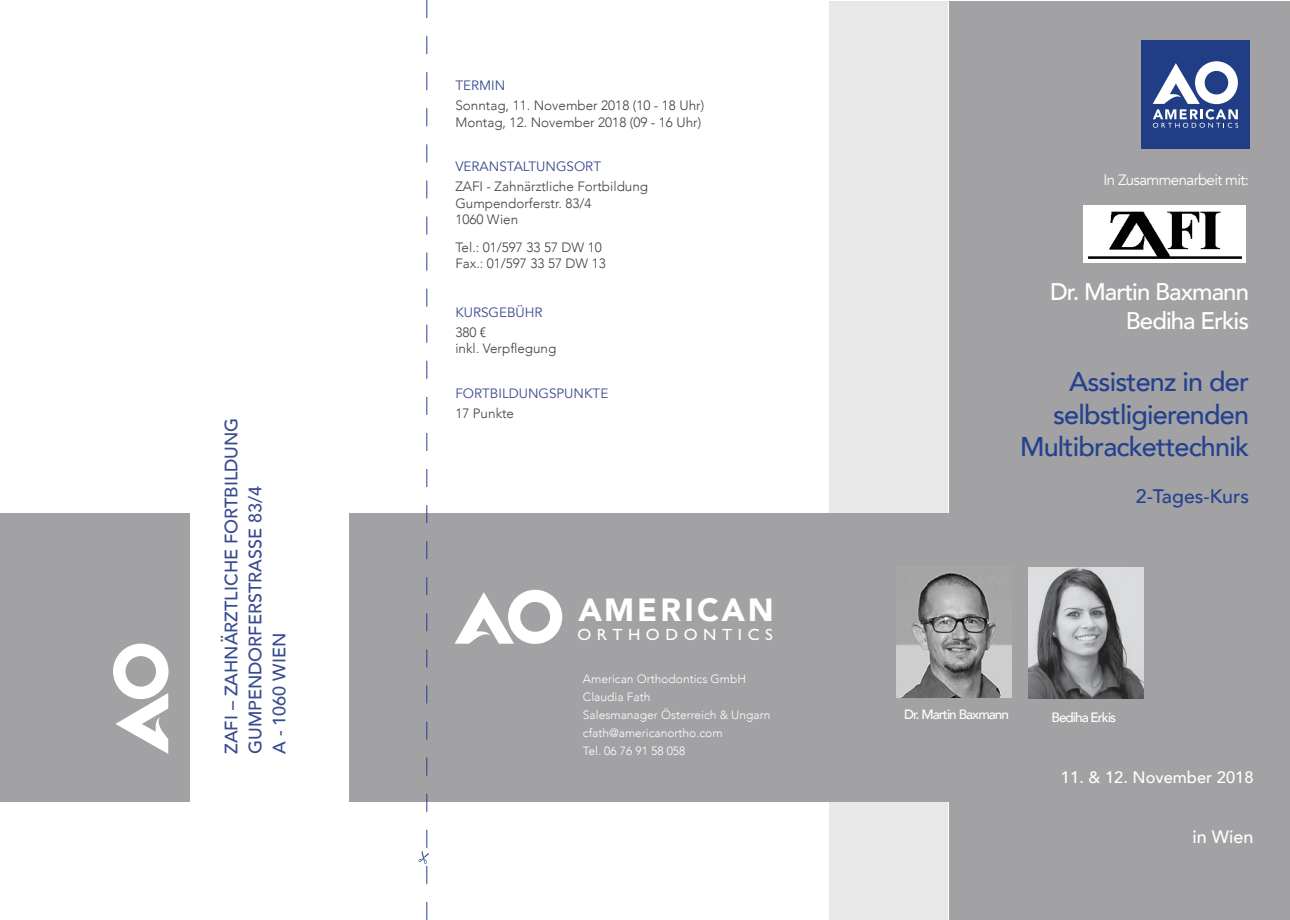
<style>
.page{position:relative;width:1290px;height:920px;background:#fff}
.page>*{position:absolute;margin:0;border:0;box-sizing:border-box;transform-origin:0 0}
.t1{font:900 31.8px "Avenir LT Std";letter-spacing:.09em;color:#fff}
.t2{font:500 27px "Avenir";letter-spacing:-.03em;color:#24418f}
.t3{font:500 24px "Avenir";letter-spacing:-.04em;color:#fff}
.t4{font:500 19.5px "Avenir";color:#24418f}
.t5{font:500 18px "Avenir";color:#384b8f}
.t6{font:500 18px "Avenir";color:#fff}
.t7{font:500 16.5px "Avenir";color:#fff}
.t8{font:16.2px "Gill Sans";letter-spacing:.33em;color:#fff;scale:1.04 1}
.t9{font:15px "Avenir";letter-spacing:-.04em;color:#fff}
.t10{font:300 13.5px "Avenir";color:#414142}
.t11{font:13.5px "Avenir";color:#384b8f}
.t12{font:500 13.5px "Avenir";letter-spacing:-.07em;color:#fff}
.t13{font:300 12px "Avenir";color:#fff}
</style>
<div class="page">
<div style="left:0;top:513px;width:189px;height:288px;background:#a2a2a5"></div>
<div style="left:829px;top:1px;width:119px;height:918px;background:#e8e8e8"></div>
<div style="left:949px;top:1px;width:341px;height:918px;background:#a2a2a5"></div>
<div style="left:349px;top:513px;width:941px;height:288px;background:#a2a2a5"></div>
<svg style="left:455px;top:590px;width:107px;height:54px"></svg>
<svg style="left:113px;top:644px;width:56px;height:110px"></svg>
<svg style="left:418px;top:0;width:11px;height:920px"></svg>
<img style="left:1029px;top:568px;width:114px;height:130px">
<div style="left:1141px;top:41px;width:108px;height:108px;background:#203d85"></div>
<svg style="left:1153px;top:61px;width:85px;height:67px"></svg>
<img style="left:897px;top:572px;width:114px;height:125px">
<img style="left:1084px;top:205px;width:162px;height:57px">
<p class="t5" style="left:216px;top:754px;width:338px;rotate:-90deg">ZAFI – ZAHNÄRZTLICHE FORTBILDUNG</p>
<p class="t5" style="left:240px;top:754px;width:269px;rotate:-90deg">GUMPENDORFERSTRASSE 83/4</p>
<p class="t5" style="left:264px;top:754px;width:123px;rotate:-90deg">A - 1060 WIEN</p>
<p class="t11" style="left:455px;top:77px;width:51px">TERMIN</p>
<p class="t10" style="left:455px;top:98px;width:250px">Sonntag, 11. November 2018 (10 - 18 Uhr)</p>
<p class="t10" style="left:455px;top:114px;width:247px">Montag, 12. November 2018 (09 - 16 Uhr)</p>
<p class="t11" style="left:455px;top:158px;width:147px">VERANSTALTUNGSORT</p>
<p class="t10" style="left:455px;top:179px;width:194px">ZAFI - Zahnärztliche Fortbildung</p>
<p class="t10" style="left:455px;top:195px;width:138px">Gumpendorferstr. 83/4</p>
<p class="t10" style="left:455px;top:211px;width:64px">1060 Wien</p>
<p class="t10" style="left:455px;top:239px;width:148px">Tel.: 01/597 33 57 DW 10</p>
<p class="t10" style="left:455px;top:255px;width:152px">Fax.: 01/597 33 57 DW 13</p>
<p class="t11" style="left:455px;top:304px;width:89px">KURSGEBÜHR</p>
<p class="t10" style="left:455px;top:325px;width:32px">380 €</p>
<p class="t10" style="left:455px;top:341px;width:103px">inkl. Verpflegung</p>
<p class="t11" style="left:455px;top:385px;width:154px">FORTBILDUNGSPUNKTE</p>
<p class="t10" style="left:455px;top:406px;width:60px">17 Punkte</p>
<p class="t1" style="left:578px;top:590px;width:197px">AMERICAN</p>
<p class="t8" style="left:578px;top:625px;width:189px">ORTHODONTICS</p>
<p class="t13" style="left:583px;top:671px;width:165px">American Orthodontics GmbH</p>
<p class="t13" style="left:583px;top:689px;width:69px">Claudia Fath</p>
<p class="t13" style="left:583px;top:707px;width:189px">Salesmanager Österreich &amp; Ungarn</p>
<p class="t13" style="left:583px;top:725px;width:141px">cfath@americanortho.com</p>
<p class="t13" style="left:583px;top:743px;width:104px">Tel. 06 76 91 58 058</p>
<p class="t9" style="left:1103px;top:171px;width:147px">In Zusammenarbeit mit:</p>
<p class="t3" style="left:1050px;top:271px;width:200px">Dr. Martin Baxmann</p>
<p class="t3" style="left:1126px;top:300px;width:125px">Bediha Erkis</p>
<p class="t2" style="left:1069px;top:359px;width:181px">Assistenz in der</p>
<p class="t2" style="left:1053px;top:391px;width:197px">selbstligierenden</p>
<p class="t2" style="left:1020px;top:423px;width:230px">Multibrackettechnik</p>
<p class="t4" style="left:1136px;top:479px;width:115px">2-Tages-Kurs</p>
<p class="t12" style="left:904px;top:702px;width:106px">Dr. Martin Baxmann</p>
<p class="t12" style="left:1051px;top:705px;width:66px">Bediha Erkis</p>
<p class="t7" style="left:1061px;top:763px;width:194px">11. &amp; 12. November 2018</p>
<p class="t6" style="left:1192px;top:821px;width:62px">in Wien</p>
</div>
